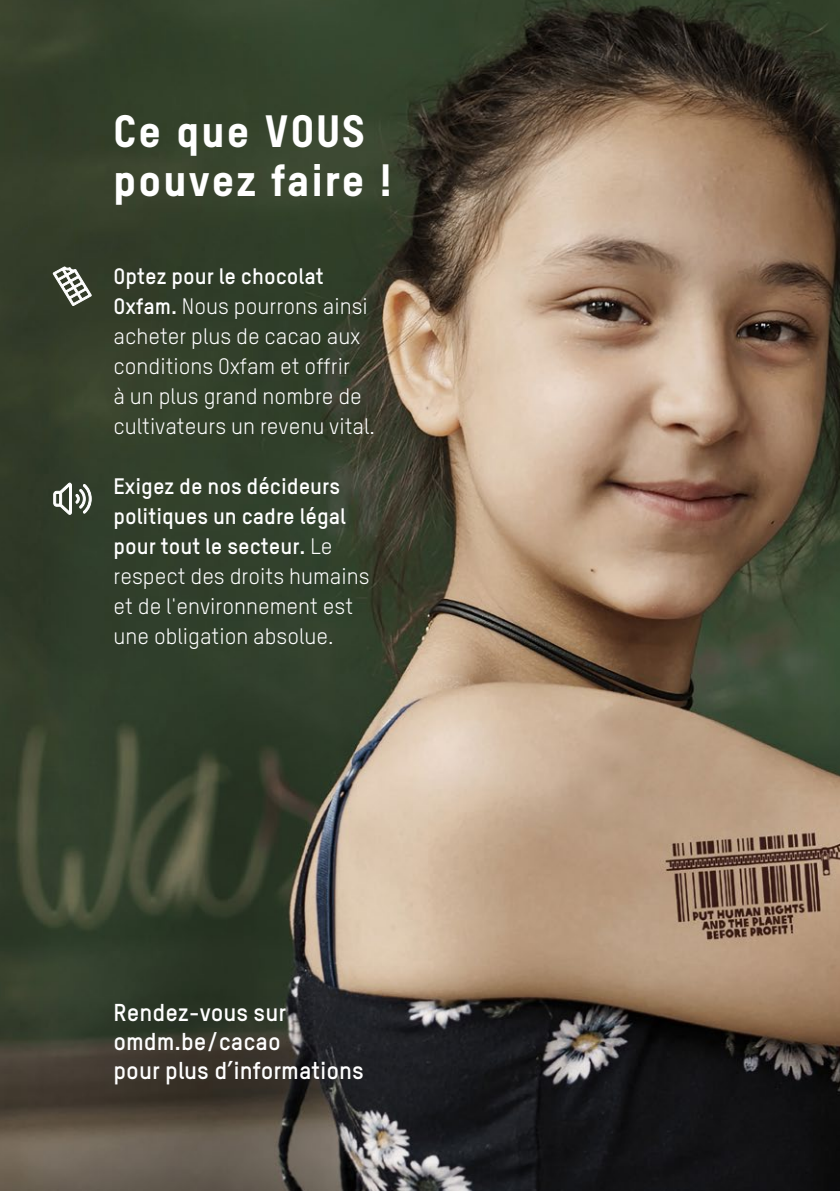
<style>
.page{position:relative;width:840px;height:1191px;background:#fff}
.page>*{position:absolute;margin:0;border:0;box-sizing:border-box;transform-origin:0 0}
.t1{font:44px/48px "T Star Heavy";letter-spacing:.05em;color:#fff}
.t2{font:700 24px/28.8px "TSTAR";color:#fff}
.t3{font:22px/30px "TSTAR";color:#fff}
.s1{font-weight:700}
</style>
<div class="page">
<img style="left:0;top:0;width:839px;height:1191px">
<svg style="left:52px;top:266px;width:40px;height:40px"></svg>
<svg style="left:53px;top:482px;width:39px;height:33px"></svg>
<h1 class="t1" style="left:113px;top:106px;width:279px">Ce que VOUS pouvez faire !</h1>
<p class="t3" style="left:113px;top:260px;width:263px"><span class="s1">Optez pour le chocolat<br>Oxfam.</span> Nous pourrons ainsi acheter plus de cacao aux conditions Oxfam et offrir<br>à un plus grand nombre de cultivateurs un revenu vital.</p>
<p class="t3" style="left:113px;top:470px;width:257px"><span class="s1">Exigez de nos décideurs politiques un cadre légal pour tout le secteur.</span> Le respect des droits humains et de l'environnement est une obligation absolue.</p>
<p class="t2" style="left:113px;top:997px;width:252px">Rendez-vous sur omdm.be/cacao<br>pour plus d’informations</p>
</div>
